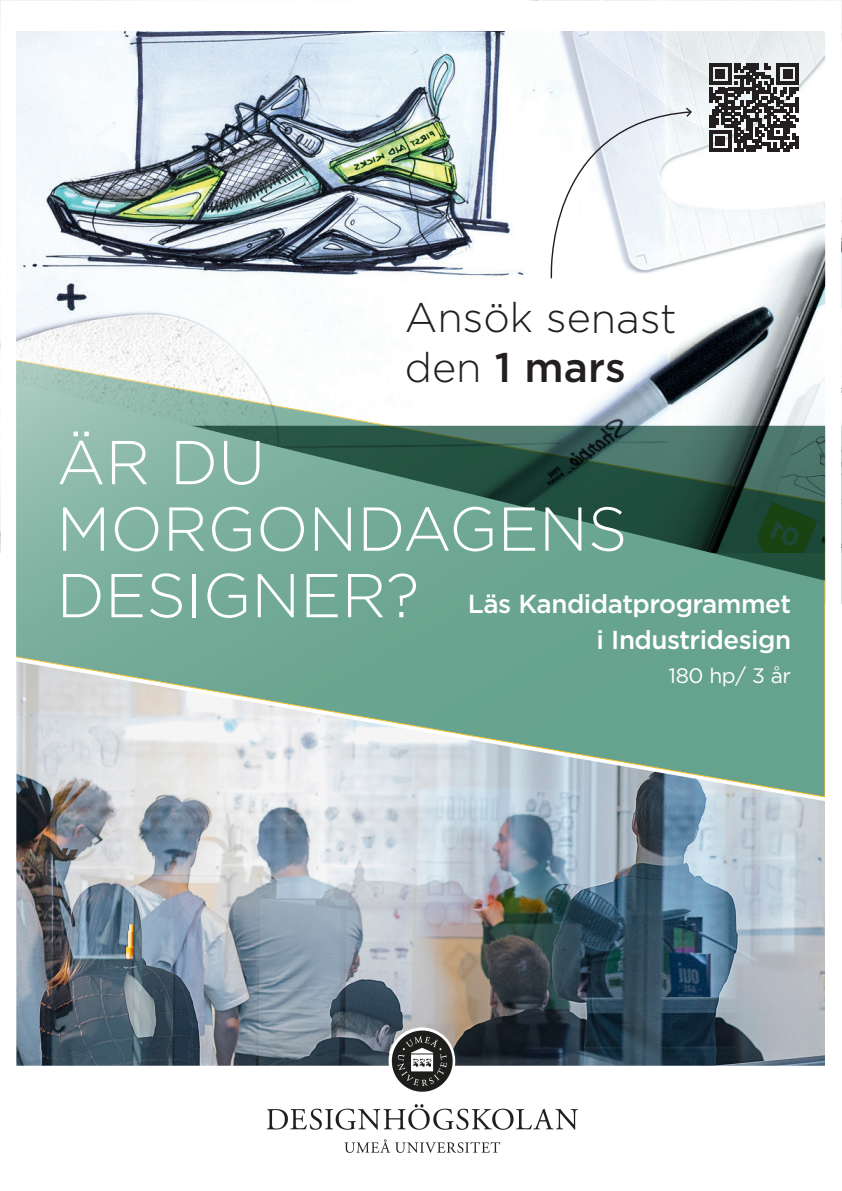
<style>
.page{position:relative;width:842px;height:1191px;background:#fff}
.page>*{position:absolute;margin:0;border:0;box-sizing:border-box;transform-origin:0 0}
.t1{font:300 61.8px "Gotham 20";letter-spacing:.02em;color:#fff}
.t2{font:300 41.3px "Gotham 20";letter-spacing:.02em;color:#231f20}
.t3{font:500 41.3px "Gotham 20";color:#231f20}
.t4{font:500 26px "Gotham 20";color:#fff}
.t5{font:21px "Gotham 20";color:#fff}
.s1{font-weight:300}
</style>
<div class="page">
<img style="left:0;top:0;width:841px;height:1153px">
<img style="left:265px;top:1030px;width:314px;height:122px">
<svg style="left:543px;top:106px;width:150px;height:174px"></svg>
<svg style="left:710px;top:63px;width:88px;height:89px"></svg>
<p class="t2" style="left:405px;top:292px;width:272px">Ansök senast</p>
<p class="t3" style="left:405px;top:340px;width:222px"><span class="s1">den</span> 1 mars</p>
<p class="t1" style="left:57px;top:423px;width:209px">ÄR DU</p>
<p class="t1" style="left:57px;top:490px;width:571px">MORGONDAGENS</p>
<p class="t1" style="left:57px;top:556px;width:363px">DESIGNER?</p>
<p class="t4" style="left:468px;top:586px;width:324px">Läs Kandidatprogrammet</p>
<p class="t4" style="left:596px;top:622px;width:196px">i Industridesign</p>
<p class="t5" style="left:669px;top:662px;width:123px">180 hp/ 3 år</p>
</div>
